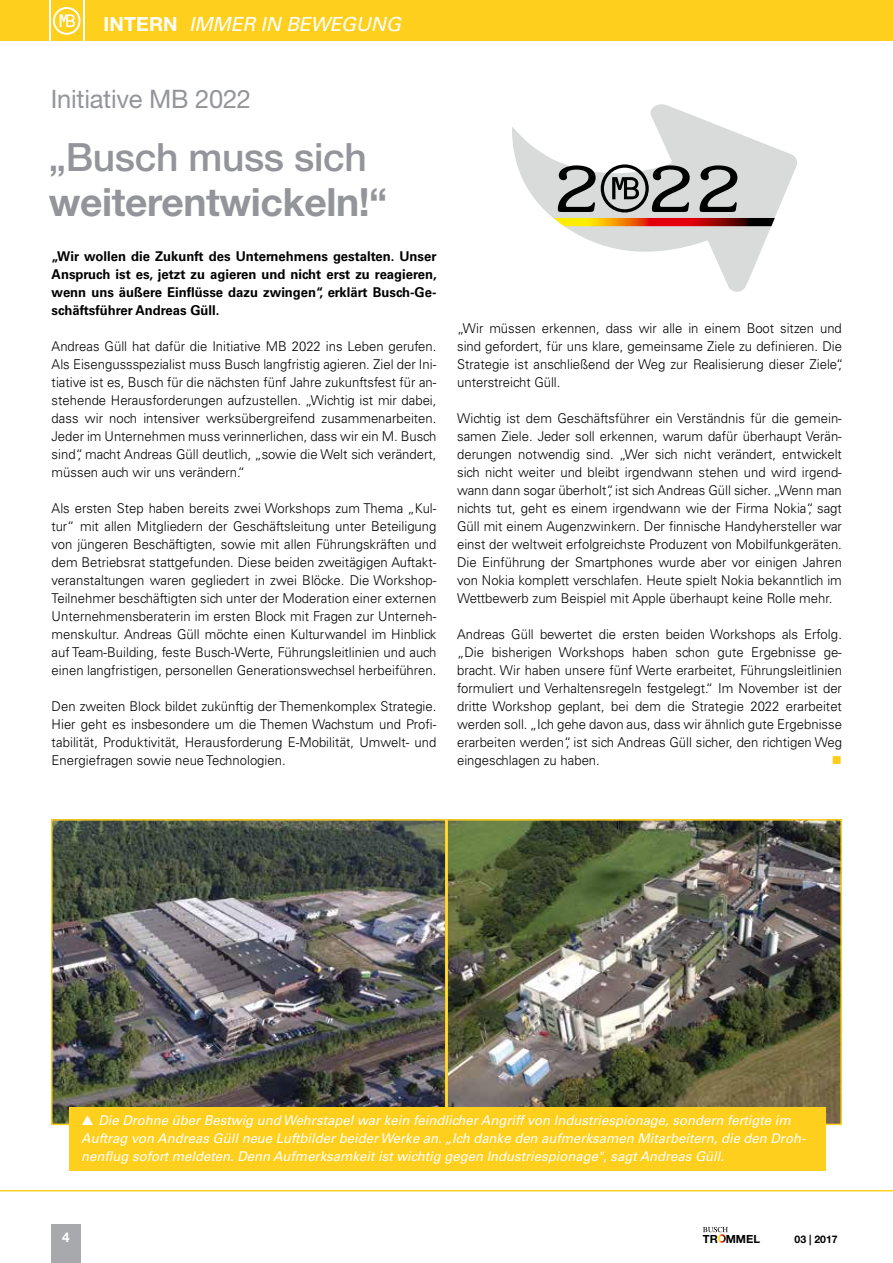
<style>
.page{position:relative;width:893px;height:1263px;background:#fff}
.page>*{position:absolute;margin:0;border:0;box-sizing:border-box;transform-origin:0 0}
.t1{font:700 39px "Helvetica Neue LT Pro";letter-spacing:-.01em;color:#93959a}
.t2{font:500 39px "Helvetica Neue LT Pro";letter-spacing:-.01em;color:#93959a}
.t3{font:25.5px "Helvetica Neue LT Pro";letter-spacing:-.01em;color:#93959a}
.t4{font:italic 19.5px "Univers LT Std";color:#fff}
.t5{font:300 13.5px/18px "Univers LT Std";color:#000;text-align:justify}
.t6{font:italic 13.5px/18px "Univers LT Std";color:#fff}
.t7{font:700 13.5px/18px "Univers LT Std";color:#000;text-align:justify}
.t8{font:700 13.5px "Helvetica Neue LT Pro";color:#fff}
.t9{font:13.5px "Wingdings";color:#fecd1b}
.t10{font:700 11.25px "Helvetica Neue LT Pro";color:#000}
.t11{font:700 10.5px "Helvetica Neue LT Pro";color:#000}
.s1{font-family:"Helvetica Neue LT Pro";font-weight:700;font-style:normal}
</style>
<div class="page">
<div style="left:51px;top:1224px;width:30px;height:39px;background:#a7a9ad"></div>
<svg style="left:703px;top:1227px;width:25px;height:16px"></svg>
<div style="left:85px;top:0;width:808px;height:41px;background:#ffcf1d"></div>
<div style="left:51px;top:0;width:32px;height:41px;background:#ffcf1d"></div>
<div style="left:0;top:0;width:49px;height:41px;background:#ffcf1d"></div>
<svg style="left:53px;top:7px;width:28px;height:28px"></svg>
<hr style="left:0;top:1190px;width:893px;height:1px;background:#ffcf1d">
<svg style="left:512px;top:104px;width:285px;height:188px"></svg>
<svg style="left:554px;top:218px;width:221px;height:8px;background:#bb4e0a"></svg>
<svg style="left:558px;top:164px;width:132px;height:48px;background:#909191"></svg>
<svg style="left:700px;top:165px;width:37px;height:47px;background:#808181"></svg>
<img style="left:54px;top:822px;width:389px;height:300px">
<div style="left:51px;top:819px;width:395px;height:306px;border:2px solid #ffcf1d"></div>
<img style="left:449px;top:822px;width:390px;height:300px">
<div style="left:446px;top:819px;width:396px;height:306px;border:2px solid #ffcf1d"></div>
<div style="left:69px;top:1107px;width:756px;height:63px;background:#ffcf1d"></div>
<h3 class="t4" style="left:103px;top:12px;width:304px"><span class="s1">I N T E R N</span> IMMER IN BEWEGUNG</h3>
<h2 class="t3" style="left:51px;top:83px;width:202px">Initiative MB 2022</h2>
<h1 class="t2" style="left:49px;top:134px;width:319px">„Busch muss sich</h1>
<h1 class="t1" style="left:49px;top:177px;width:340px">weiterentwickeln!“</h1>
<p class="t7" style="left:52px;top:247px;width:387px">„Wir wollen die Zukunft des Unternehmens gestalten. Unser Anspruch ist es, jetzt zu agieren und nicht erst zu reagieren, wenn uns äußere Einflüsse dazu zwingen“, erklärt Busch-Ge&shy;schäftsführer Andreas Güll.</p>
<p class="t5" style="left:52px;top:337px;width:386px">Andreas Güll hat dafür die Initiative MB 2022 ins Leben gerufen.<br>Als Eisengussspezialist muss Busch langfristig agieren. Ziel der Ini&shy;tiative ist es, Busch für die nächsten fünf Jahre zukunftsfest für an&shy;stehende Herausforderungen aufzustellen. „Wichtig ist mir dabei, dass wir noch intensiver werksübergreifend zusammenarbeiten.<br>Jeder im Unternehmen muss verinnerlichen, dass wir ein M. Busch sind“, macht Andreas Güll deutlich, „sowie die Welt sich verändert, müssen auch wir uns verändern.“</p>
<p class="t5" style="left:52px;top:499px;width:386px">Als ersten Step haben bereits zwei Workshops zum Thema „Kul&shy;tur“ mit allen Mitgliedern der Geschäftsleitung unter Beteiligung von jüngeren Beschäftigten, sowie mit allen Führungskräften und dem Betriebsrat stattgefunden. Diese beiden zweitägigen Auftakt&shy;veranstaltungen waren gegliedert in zwei Blöcke. Die Workshop-Teilnehmer beschäftigten sich unter der Moderation einer externen Unternehmensberaterin im ersten Block mit Fragen zur Unterneh&shy;menskultur. Andreas Güll möchte einen Kulturwandel im Hinblick auf Team-Building, feste Busch-Werte, Führungsleitlinien und auch einen langfristigen, personellen Generationswechsel herbeiführen.</p>
<p class="t5" style="left:52px;top:697px;width:386px">Den zweiten Block bildet zukünftig der Themenkomplex Strategie.<br>Hier geht es insbesondere um die Themen Wachstum und Profi&shy;tabilität, Produktivität, Herausforderung E-Mobilität, Umwelt- und Energiefragen sowie neue Technologien.</p>
<p class="t5" style="left:457px;top:319px;width:388px;text-align:left">„Wir müssen erkennen, dass wir alle in einem Boot sitzen und sind gefordert, für uns klare, gemeinsame Ziele zu definieren. Die Strategie ist anschließend der Weg zur Realisierung dieser Ziele“, unterstreicht Güll.</p>
<p class="t5" style="left:457px;top:409px;width:386px">Wichtig ist dem Geschäftsführer ein Verständnis für die gemein&shy;samen Ziele. Jeder soll erkennen, warum dafür überhaupt Verän&shy;derungen notwendig sind. „Wer sich nicht verändert, entwickelt sich nicht weiter und bleibt irgendwann stehen und wird irgend&shy;wann dann sogar überholt“, ist sich Andreas Güll sicher. „Wenn man nichts tut, geht es einem irgendwann wie der Firma Nokia“, sagt Güll mit einem Augenzwinkern. Der finnische Handyhersteller war einst der weltweit erfolgreichste Produzent von Mobilfunkgeräten.<br>Die Einführung der Smartphones wurde aber vor einigen Jahren von Nokia komplett verschlafen. Heute spielt Nokia bekanntlich im Wettbewerb zum Beispiel mit Apple überhaupt keine Rolle mehr.</p>
<p class="t5" style="left:457px;top:625px;width:386px">Andreas Güll bewertet die ersten beiden Workshops als Erfolg. „Die bisherigen Workshops haben schon gute Ergebnisse ge&shy;bracht. Wir haben unsere fünf Werte erarbeitet, Führungsleitlinien formuliert und Verhaltensregeln festgelegt.“ Im November ist der dritte Workshop geplant, bei dem die Strategie 2022 erarbeitet werden soll. „Ich gehe davon aus, dass wir ähnlich gute Ergebnisse erarbeiten werden“, ist sich Andreas Güll sicher, den richtigen Weg eingeschlagen zu haben.</p>
<p class="t9" style="left:832px;top:753px;width:12px">■</p>
<p class="t6" style="left:81px;top:1111px;width:726px;text-indent:17px">Die Drohne über Bestwig und Wehrstapel war kein feindlicher Angriff von Industriespionage, sondern fertigte im<br>Auftrag von Andreas Güll neue Luftbilder beider Werke an. „Ich danke den aufmerksamen Mitarbeitern, die den Droh&shy;nenflug sofort meldeten. Denn Aufmerksamkeit ist wichtig gegen Industriespionage", sagt Andreas Güll.</p>
<p class="t8" style="left:62px;top:1228px;width:9px">4</p>
<p class="t10" style="left:703px;top:1231px;width:59px">TR MMEL</p>
<p class="t11" style="left:794px;top:1232px;width:45px">03 | 2017</p>
</div>
